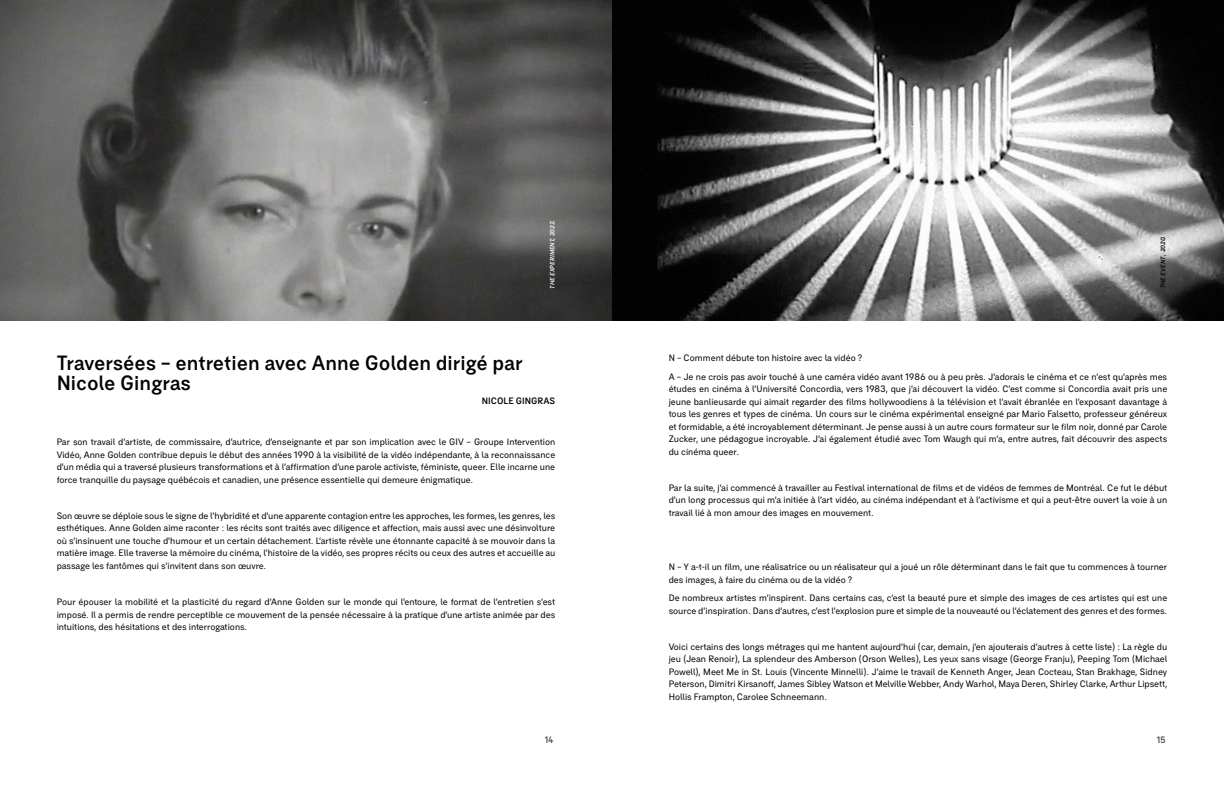
<style>
.page{position:relative;width:1224px;height:792px;background:#fff}
.page>*{position:absolute;margin:0;border:0;box-sizing:border-box;transform-origin:0 0}
.t1{font:700 20px/20px "Videographe LM";color:#020304}
.t2{font:9px/12.5px "Videographe RB";color:#020203}
.t3{font:9px/12.5px "Videographe RB";color:#020304;text-align:justify}
.t4{font:700 9px "Videographe LM";color:#020304}
.t5{font:700 9px "Videographe LM";color:#4e4e50}
.t6{font:italic 700 6px "Videographe LM";letter-spacing:-.005em;color:#fff}
.t7{font:italic 700 6px "Videographe LM";color:#000}
</style>
<div class="page">
<img style="left:0;top:0;width:1224px;height:320px">
<p class="t6" style="left:549px;top:289px;width:70px;rotate:-90deg">THE EXPERIMENT, 2022.</p>
<h1 class="t1" style="left:57px;top:352px;width:468px">Traversées – entretien avec Anne Golden dirigé par<br>Nicole Gingras</h1>
<p class="t4" style="left:482px;top:395px;width:75px">NICOLE GINGRAS</p>
<p class="t3" style="left:57px;top:435px;width:500px">Par son travail d’artiste, de commissaire, d’autrice, d’enseignante et par son implication avec le GIV – Groupe Intervention Vidéo, Anne Golden contribue depuis le début des années 1990 à la visibilité de la vidéo indépendante, à la reconnaissance d’un média qui a traversé plusieurs transformations et à l’affirmation d’une parole activiste, féministe, queer. Elle incarne une force tranquille du paysage québécois et canadien, une présence essentielle qui demeure énigmatique.</p>
<p class="t3" style="left:57px;top:509px;width:500px">Son œuvre se déploie sous le signe de l’hybridité et d’une apparente contagion entre les approches, les formes, les genres, les esthétiques. Anne Golden aime raconter : les récits sont traités avec diligence et affection, mais aussi avec une désinvolture où s’insinuent une touche d’humour et un certain détachement. L’artiste révèle une étonnante capacité à se mouvoir dans la matière image. Elle traverse la mémoire du cinéma, l’histoire de la vidéo, ses propres récits ou ceux des autres et accueille au passage les fantômes qui s'invitent dans son œuvre.</p>
<p class="t3" style="left:57px;top:596px;width:500px">Pour épouser la mobilité et la plasticité du regard d’Anne Golden sur le monde qui l’entoure, le format de l’entretien s’est imposé. Il a permis de rendre perceptible ce mouvement de la pensée nécessaire à la pratique d’une artiste animée par des intuitions, des hésitations et des interrogations.</p>
<p class="t5" style="left:545px;top:734px;width:11px">14</p>
<p class="t7" style="left:1159px;top:288px;width:54px;rotate:-90deg">THE EVENT , 2020.</p>
<p class="t2" style="left:669px;top:349px;width:500px;line-height:18.2px">N – Comment débute ton histoire avec la vidéo ?<br>A – Je ne crois pas avoir touché à une caméra vidéo avant 1986 ou à peu près. J’adorais le cinéma et ce n’est qu’après mes</p>
<p class="t2" style="left:669px;top:382px;width:500px;text-align:justify">études en cinéma à l’Université Concordia, vers 1983, que j’ai découvert la vidéo. C’est comme si Concordia avait pris une jeune banlieusarde qui aimait regarder des films hollywoodiens à la télévision et l’avait ébranlée en l’exposant davantage à tous les genres et types de cinéma. Un cours sur le cinéma expérimental enseigné par Mario Falsetto, professeur généreux et formidable, a été incroyablement déterminant. Je pense aussi à un autre cours formateur sur le film noir, donné par Carole Zucker, une pédagogue incroyable. J’ai également étudié avec Tom Waugh qui m’a, entre autres, fait découvrir des aspects du cinéma queer.</p>
<p class="t2" style="left:669px;top:481px;width:500px;text-align:justify">Par la suite, j’ai commencé à travailler au Festival international de films et de vidéos de femmes de Montréal. Ce fut le début d’un long processus qui m’a initiée à l’art vidéo, au cinéma indépendant et à l’activisme et qui a peut-être ouvert la voie à un travail lié à mon amour des images en mouvement.</p>
<p class="t2" style="left:669px;top:561px;width:500px">N – Y a-t-il un film, une réalisatrice ou un réalisateur qui a joué un rôle déterminant dans le fait que tu commences à tourner des images, à faire du cinéma ou de la vidéo ?</p>
<p class="t2" style="left:669px;top:591px;width:500px">De nombreux artistes m’inspirent. Dans certains cas, c’est la beauté pure et simple des images de ces artistes qui est une source d’inspiration. Dans d’autres, c’est l’explosion pure et simple de la nouveauté ou l’éclatement des genres et des formes.</p>
<p class="t2" style="left:669px;top:640px;width:500px;text-align:justify">Voici certains des longs métrages qui me hantent aujourd’hui (car, demain, j’en ajouterais d’autres à cette liste) : La règle du jeu (Jean Renoir), La splendeur des Amberson (Orson Welles), Les yeux sans visage (George Franju), Peeping Tom (Michael Powell), Meet Me in St. Louis (Vincente Minnelli). J’aime le travail de Kenneth Anger, Jean Cocteau, Stan Brakhage, Sidney Peterson, Dimitri Kirsanoff, James Sibley Watson et Melville Webber, Andy Warhol, Maya Deren, Shirley Clarke, Arthur Lipsett, Hollis Frampton, Carolee Schneemann.</p>
<p class="t5" style="left:1157px;top:734px;width:11px">15</p>
</div>
